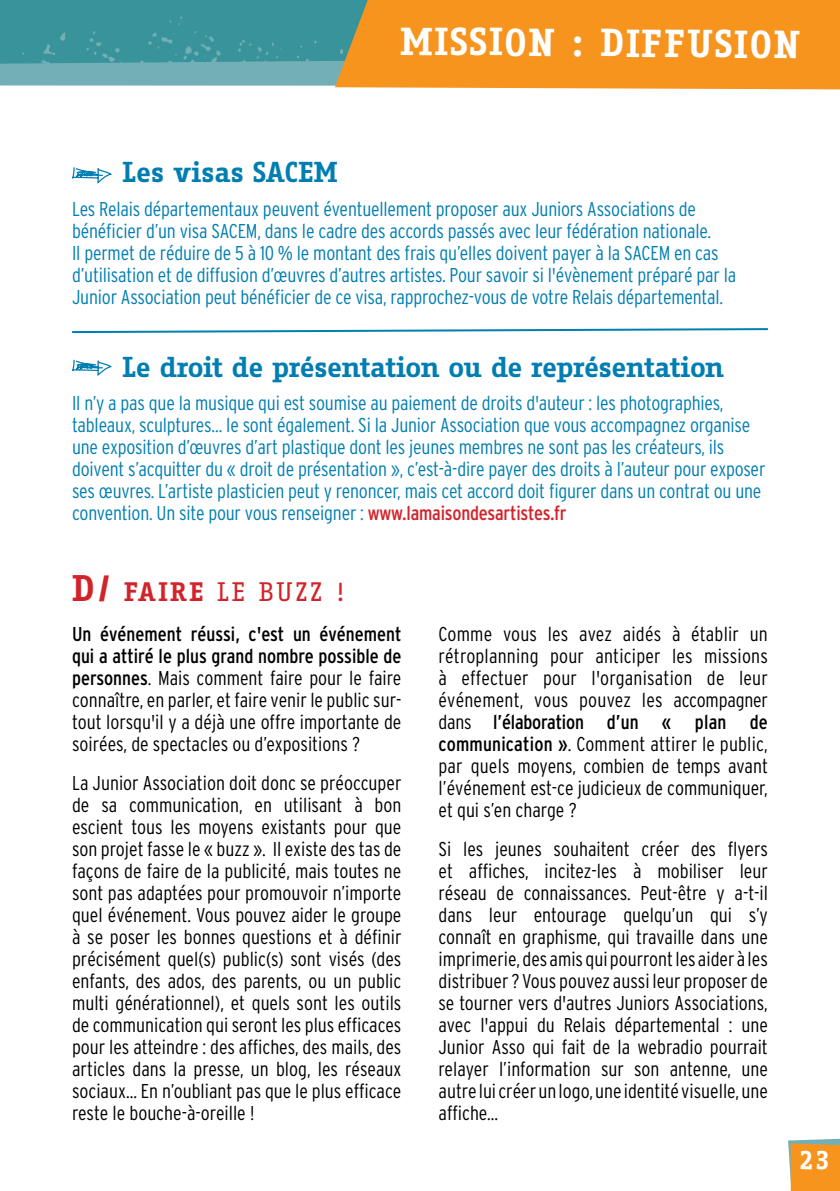
<style>
.page{position:relative;width:840px;height:1191px;background:#fff}
.page>*{position:absolute;margin:0;border:0;box-sizing:border-box;transform-origin:0 0}
.t1{font:700 38px "Fago Office Serif";letter-spacing:.04em;color:#fff}
.t2{font:700 28px "Fago Office Serif";letter-spacing:-.02em;color:#007eb1}
.t3{font:700 28px "Fago Office Serif";color:#007eb1}
.t4{font:26px "Fago Office Serif";letter-spacing:.08em;color:#d2232a}
.t5{font:300 condensed 20px/22px "Interstate";color:#000;text-align:justify}
.t6{font:300 condensed 20px/22px "Interstate";letter-spacing:-.01em;color:#007eb1}
.s1{font-weight:400;color:#d2232a}
.s2{font-weight:700;font-size:36px}
.s3{font-weight:700}
.s4{font-weight:400}
</style>
<div class="page">
<div style="left:0;top:0;width:839px;height:86px;background:#73afb7"></div>
<svg style="left:0;top:0;width:23px;height:64px"></svg>
<img style="left:23px;top:0;width:311px;height:64px">
<div style="left:334px;top:0;width:505px;height:89px;background:#f7941e"></div>
<svg style="left:72px;top:328px;width:696px;height:6px"></svg>
<svg style="left:72px;top:167px;width:40px;height:17px"></svg>
<svg style="left:72px;top:359px;width:40px;height:17px"></svg>
<svg style="left:788px;top:1138px;width:51px;height:53px"></svg>
<h1 class="t1" style="left:400px;top:21px;width:401px">MISSION : DIFFUSION</h1>
<h2 class="t3" style="left:123px;top:157px;width:216px">Les visas SACEM</h2>
<p class="t6" style="left:72px;top:197px;width:665px">Les Relais départementaux peuvent éventuellement proposer aux Juniors Associations de bénéficier d’un visa SACEM, dans le cadre des accords passés avec leur fédération nationale.<br>Il permet de réduire de 5 à 10 % le montant des frais qu’elles doivent payer à la SACEM en cas d’utilisation et de diffusion d’œuvres d’autres artistes. Pour savoir si l'évènement préparé par la Junior Association peut bénéficier de ce visa, rapprochez-vous de votre Relais départemental.</p>
<h2 class="t2" style="left:123px;top:351px;width:603px">Le droit de présentation ou de représentation</h2>
<p class="t6" style="left:72px;top:392px;width:694px">Il n’y a pas que la musique qui est soumise au paiement de droits d'auteur : les photographies, tableaux, sculptures… le sont également. Si la Junior Association que vous accompagnez organise une exposition d’œuvres d’art plastique dont les jeunes membres ne sont pas les créateurs, ils doivent s’acquitter du « droit de présentation », c’est-à-dire payer des droits à l’auteur pour exposer ses œuvres. L’artiste plasticien peut y renoncer, mais cet accord doit figurer dans un contrat ou une convention. Un site pour vous renseigner : <span class="s1">www.lamaisondesartistes.fr</span></p>
<h3 class="t4" style="left:72px;top:578px;width:274px"><span class="s2">D/</span> <span class="s3">FAIRE</span> LE BUZZ !</h3>
<p class="t5" style="left:72px;top:623px;width:331px"><span class="s4">Un événement réussi, c'est un événement qui a attiré le plus grand nombre possible de personnes</span>. Mais comment faire pour le faire connaître, en parler, et faire venir le public sur&shy;tout lorsqu'il y a déjà une offre importante de soirées, de spectacles ou d’expositions ?</p>
<p class="t5" style="left:72px;top:772px;width:331px">La Junior Association doit donc se préoccuper de sa communication, en utilisant à bon escient tous les moyens existants pour que son projet fasse le « buzz ». Il existe des tas de façons de faire de la publicité, mais toutes ne sont pas adaptées pour promouvoir n’importe quel événement. Vous pouvez aider le groupe à se poser les bonnes questions et à définir précisément quel(s) public(s) sont visés (des enfants, des ados, des parents, ou un public multi générationnel), et quels sont les outils de communication qui seront les plus efficaces pour les atteindre : des affiches, des mails, des articles dans la presse, un blog, les réseaux sociaux… En n’oubliant pas que le plus efficace reste le bouche-à-oreille !</p>
<p class="t5" style="left:438px;top:623px;width:331px">Comme vous les avez aidés à établir un rétroplanning pour anticiper les missions à effectuer pour l'organisation de leur événement, vous pouvez les accompagner dans <span class="s4">l’élaboration d’un « plan de communication »</span>. Comment attirer le public, par quels moyens, combien de temps avant l’événement est-ce judicieux de communiquer, et qui s’en charge ?</p>
<p class="t5" style="left:438px;top:838px;width:331px">Si les jeunes souhaitent créer des flyers et affiches, incitez-les à mobiliser leur réseau de connaissances. Peut-être y a-t-il dans leur entourage quelqu’un qui s’y connaît en graphisme, qui travaille dans une imprimerie, des amis qui pourront les aider à les distribuer ? Vous pouvez aussi leur proposer de se tourner vers d'autres Juniors Associations, avec l'appui du Relais départemental : une Junior Asso qui fait de la webradio pourrait relayer l’information sur son antenne, une autre lui créer un logo, une identité visuelle, une affiche...</p>
</div>
